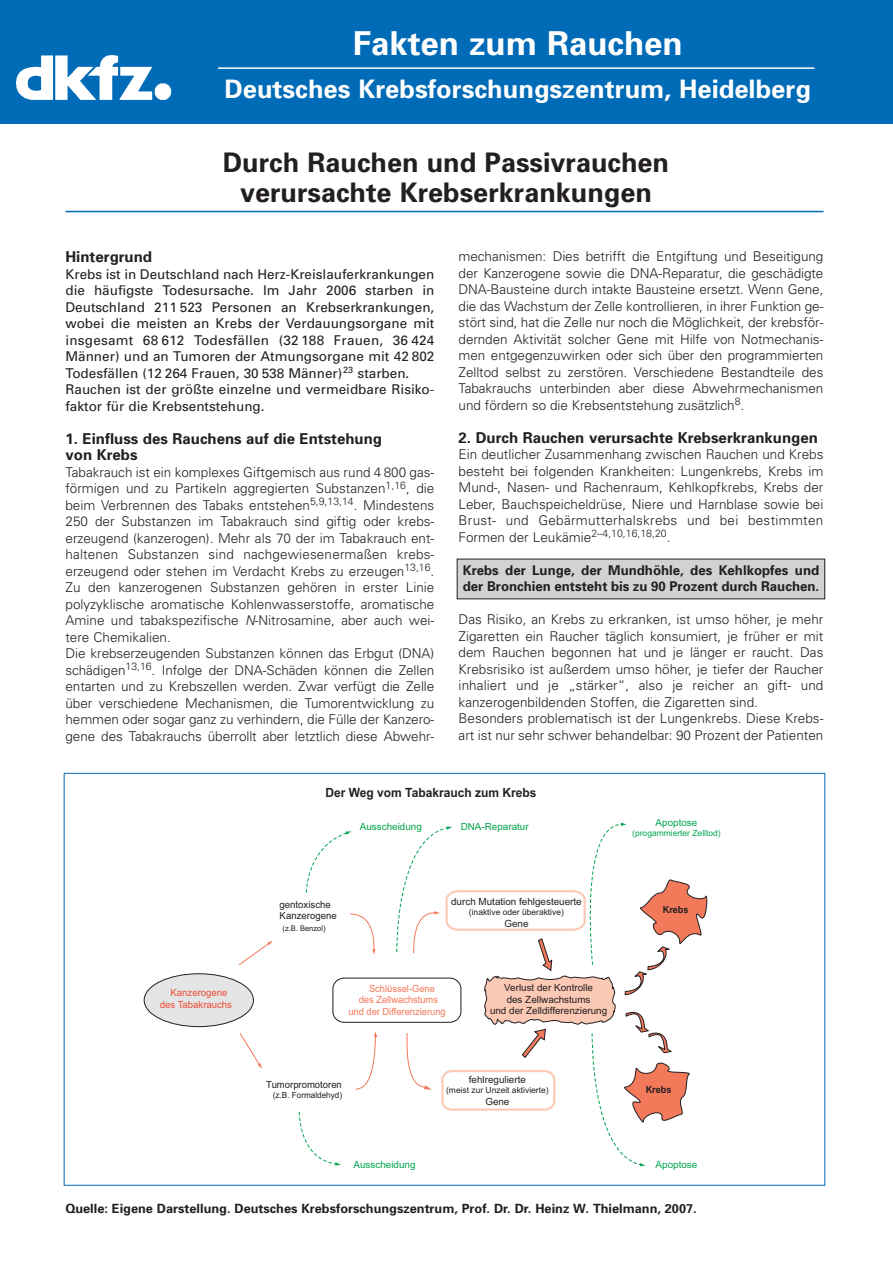
<style>
.page{position:relative;width:893px;height:1263px;background:#fff}
.page>*{position:absolute;margin:0;border:0;box-sizing:border-box;transform-origin:0 0}
.t1{font:700 33px "Univers";color:#fff}
.t2{font:700 27px/30px "Univers";color:#231f20;text-align:center}
.t3{font:700 25.5px "Univers";color:#fff}
.t4{font:700 15px/16.5px "Univers";color:#231f20}
.t5{font:300 13.5px/16.5px "Univers";color:#231f20}
.t6{font:13.5px/16.5px "Univers";color:#231f20}
.t7{font:700 13.5px/16.5px "Univers";color:#231f20}
.t8{font:700 12.75px "Univers";color:#231f20}
.t9{font:700 12.75px "Arial";color:#231f20;scale:.95 1}
.t10{font:9.9px/11.9px "Arial";color:#231f20}
.t11{font:9.9px "Arial";color:#00a54f}
.t12{font:9.9px "Arial";color:#f3795b;scale:.95 1}
.t13{font:9.9px/11.9px "Arial";color:#ef4d35}
.t14{font:9.9px "Arial";color:#231f20;scale:.96 1}
.t15{font:700 9.9px "Arial";color:#231f20;scale:.92 1}
.t16{font:8.4px "Arial";color:#231f20}
.t17{font:8.4px "Arial";color:#00a54f}
.t18{font:8.4px "Arial";color:#231f20;scale:.96 1}
.t19{font:7.8px "Arial";color:#231f20}
.s1{font-style:italic}
</style>
<div class="page">
<div style="left:457px;top:559px;width:368px;height:40px;background:#d1d2d4"></div>
<div style="left:144px;top:974px;width:109px;height:53px;background:#e4e5e7;border-radius:50%"></div>
<div style="left:144px;top:973px;width:110px;height:54px;border:1px solid #231f20;border-radius:50%"></div>
<div style="left:333px;top:978px;width:128px;height:45px;border:1px solid #231f20;border-radius:11px"></div>
<svg style="left:306px;top:831px;width:46px;height:62px"></svg>
<svg style="left:238px;top:940px;width:35px;height:26px"></svg>
<svg style="left:239px;top:1033px;width:23px;height:36px"></svg>
<svg style="left:350px;top:913px;width:26px;height:42px"></svg>
<svg style="left:355px;top:1031px;width:22px;height:59px"></svg>
<svg style="left:299px;top:1112px;width:42px;height:54px"></svg>
<svg style="left:395px;top:822px;width:313px;height:344px"></svg>
<div style="left:0;top:0;width:893px;height:124px;background:#006bb6"></div>
<img style="left:17px;top:55px;width:155px;height:45px">
<hr style="left:218px;top:67px;width:596px;height:2px;background:#fff">
<hr style="left:65px;top:211px;width:758px;height:1px;background:#006bb6">
<p class="t1" style="left:353px;top:31px;width:332px">Fakten zum Rauchen</p>
<p class="t3" style="left:224px;top:80px;width:588px">Deutsches Krebsforschungszentrum, Heidelberg</p>
<p class="t2" style="left:223px;top:149px;width:448px">Durch Rauchen und Passivrauchen verursachte Krebserkrankungen</p>
<p class="t4" style="left:65px;top:250px;width:88px">Hintergrund</p>
<p class="t6" style="left:65px;top:267px;width:370px">Krebs ist in Deutschland nach Herz-Kreislauferkrankungen die häufigste Todesursache. Im Jahr 2006 starben in Deutschland 211 523 Personen an Krebserkrankungen, wobei die meisten an Krebs der Verdauungsorgane mit insgesamt 68 612 Todesfällen (32 188 Frauen, 36 424<br>Männer) und an Tumoren der Atmungsorgane mit 42 802<br>Todesfällen (12 264 Frauen, 30 538 Männer)<sup>23</sup> starben.<br>Rauchen ist der größte einzelne und vermeidbare Risiko&shy;faktor für die Krebsentstehung.</p>
<p class="t4" style="left:65px;top:431px;width:318px">1. Einfluss des Rauchens auf die Entstehung von Krebs</p>
<p class="t5" style="left:65px;top:465px;width:370px">Tabakrauch ist ein komplexes Giftgemisch aus rund 4 800 gas&shy;förmigen und zu Partikeln aggregierten Substanzen<sup>1,16</sup>, die beim Verbrennen des Tabaks entstehen<sup>5,9,13,14</sup>. Mindestens 250 der Substanzen im Tabakrauch sind giftig oder krebs&shy;erzeugend (kanzerogen). Mehr als 70 der im Tabakrauch ent&shy;haltenen Substanzen sind nachgewiesenermaßen krebs&shy;erzeugend oder stehen im Verdacht Krebs zu erzeugen<sup>13,16</sup>.<br>Zu den kanzerogenen Substanzen gehören in erster Linie polyzyklische aromatische Kohlenwasserstoffe, aromatische Amine und tabakspezifische <span class="s1">N</span>-Nitrosamine, aber auch wei&shy;tere Chemikalien.<br>Die krebserzeugenden Substanzen können das Erbgut (DNA) schädigen<sup>13,16</sup>. Infolge der DNA-Schäden können die Zellen entarten und zu Krebszellen werden. Zwar verfügt die Zelle über verschiedene Mechanismen, die Tumorentwicklung zu hemmen oder sogar ganz zu verhindern, die Fülle der Kanzero&shy;gene des Tabakrauchs überrollt aber letztlich diese Abwehr-</p>
<p class="t5" style="left:459px;top:249px;width:366px;text-align:justify">mechanismen: Dies betrifft die Entgiftung und Beseitigung der Kanzerogene sowie die DNA-Reparatur, die geschädigte DNA-Bausteine durch intakte Bausteine ersetzt. Wenn Gene, die das Wachstum der Zelle kontrollieren, in ihrer Funktion ge&shy;stört sind, hat die Zelle nur noch die Möglichkeit, der krebsför&shy;dernden Aktivität solcher Gene mit Hilfe von Notmechanis&shy;men entgegenzuwirken oder sich über den programmierten Zelltod selbst zu zerstören. Verschiedene Bestandteile des Tabakrauchs unterbinden aber diese Abwehrmechanismen und fördern so die Krebsentstehung zusätzlich<sup>8</sup>.</p>
<p class="t4" style="left:459px;top:430px;width:361px">2. Durch Rauchen verursachte Krebserkrankungen</p>
<p class="t5" style="left:459px;top:447px;width:366px;text-align:justify">Ein deutlicher Zusammenhang zwischen Rauchen und Krebs besteht bei folgenden Krankheiten: Lungenkrebs, Krebs im Mund-, Nasen- und Rachenraum, Kehlkopfkrebs, Krebs der Leber, Bauchspeicheldrüse, Niere und Harnblase sowie bei Brust- und Gebärmutterhalskrebs und bei bestimmten Formen der Leukämie<sup>2–4,10,16,18,20</sup>.</p>
<p class="t7" style="left:463px;top:563px;width:358px">Krebs der Lunge, der Mundhöhle, des Kehlkopfes und der Bronchien entsteht bis zu 90 Prozent durch Rauchen.</p>
<p class="t5" style="left:459px;top:612px;width:366px">Das Risiko, an Krebs zu erkranken, ist umso höher, je mehr Zigaretten ein Raucher täglich konsumiert, je früher er mit dem Rauchen begonnen hat und je länger er raucht. Das Krebsrisiko ist außerdem umso höher, je tiefer der Raucher inhaliert und je „stärker“, also je reicher an gift- und kanzerogenbildenden Stoffen, die Zigaretten sind.<br>Besonders problematisch ist der Lungenkrebs. Diese Krebs&shy;art ist nur sehr schwer behandelbar: 90 Prozent der Patienten</p>
<p class="t13" style="left:160px;top:987px;width:74px;text-indent:11px">Kanzerogene des Tabakrauchs</p>
<p class="t9" style="left:325px;top:784px;width:224px">Der Weg vom Tabakrauch zum Krebs</p>
<p class="t11" style="left:360px;top:820px;width:63px">Ausscheidung</p>
<p class="t11" style="left:461px;top:820px;width:70px">DNA-Reparatur</p>
<p class="t10" style="left:280px;top:898px;width:59px">gentoxische<br>Kanzerogene</p>
<p class="t19" style="left:282px;top:923px;width:45px">(z.B. Benzol)</p>
<p class="t10" style="left:451px;top:895px;width:132px">durch Mutation fehlgesteuerte</p>
<p class="t16" style="left:469px;top:906px;width:96px">(inaktive oder überaktive)</p>
<p class="t10" style="left:504px;top:917px;width:26px">Gene</p>
<p class="t12" style="left:369px;top:981px;width:71px">Schlüssel-Gene</p>
<p class="t12" style="left:359px;top:993px;width:85px">des Zellwachstums</p>
<p class="t12" style="left:348px;top:1005px;width:104px">und der Differenzierung</p>
<p class="t10" style="left:490px;top:981px;width:119px;text-align:center">Verlust der Kontrolle<br>des Zellwachstums<br>und der Zelldifferenzierung</p>
<p class="t14" style="left:266px;top:1077px;width:80px">Tumorpromotoren</p>
<p class="t18" style="left:273px;top:1089px;width:74px">(z.B. Formaldehyd)</p>
<p class="t11" style="left:354px;top:1158px;width:63px">Ausscheidung</p>
<p class="t10" style="left:469px;top:1073px;width:59px">fehlregulierte</p>
<p class="t16" style="left:446px;top:1084px;width:104px">(meist zur Unzeit aktivierte)</p>
<p class="t10" style="left:485px;top:1095px;width:26px">Gene</p>
<p class="t11" style="left:656px;top:816px;width:43px">Apoptose</p>
<p class="t17" style="left:632px;top:827px;width:90px">(progammierter Zelltod)</p>
<p class="t15" style="left:663px;top:903px;width:29px">Krebs</p>
<p class="t15" style="left:646px;top:1083px;width:29px">Krebs</p>
<p class="t11" style="left:656px;top:1158px;width:43px">Apoptose</p>
<p class="t8" style="left:65px;top:1203px;width:633px">Quelle: Eigene Darstellung. Deutsches Krebsforschungszentrum, Prof. Dr. Dr. Heinz W. Thielmann, 2007.</p>
</div>
